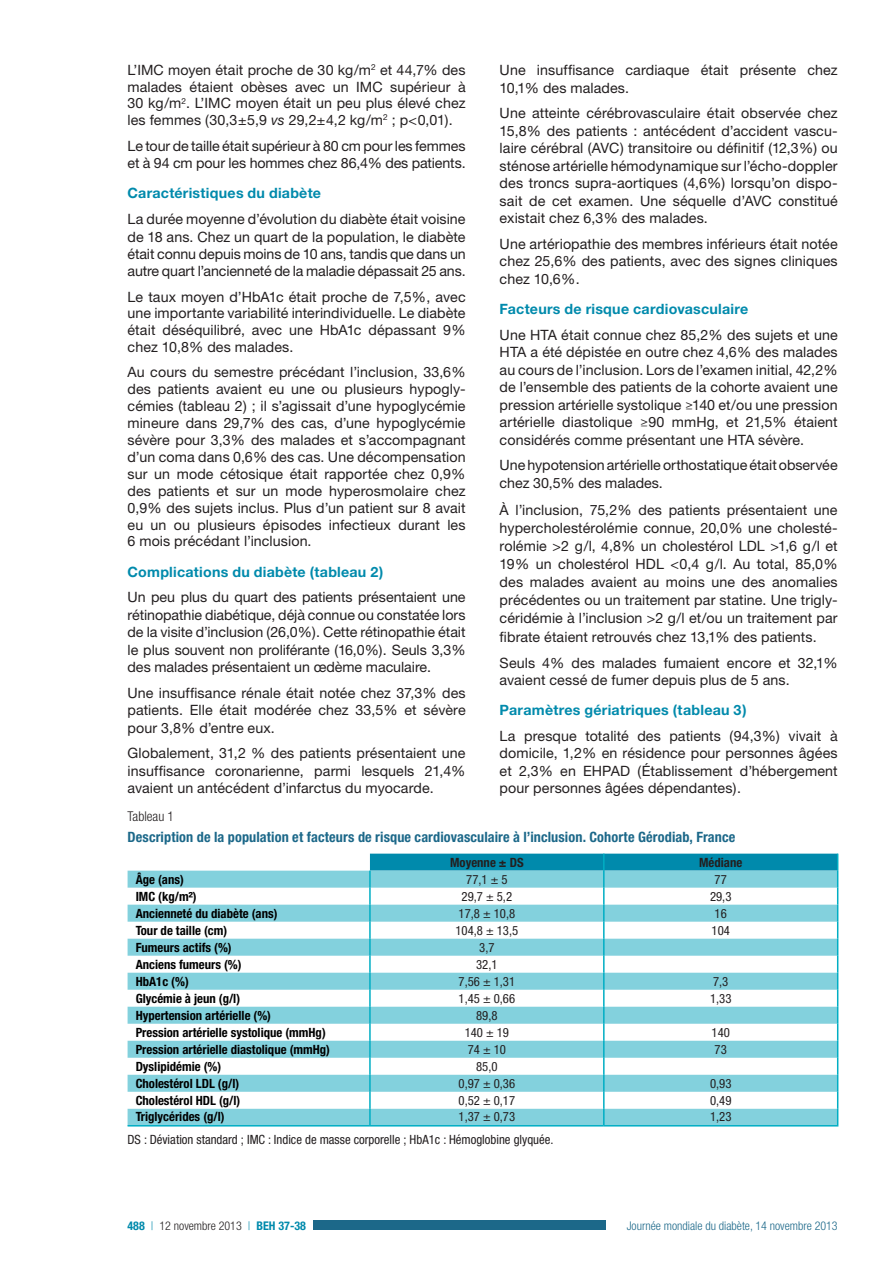
<style>
.page{position:relative;width:893px;height:1263px;background:#fff}
.page>*{position:absolute;margin:0;border:0;box-sizing:border-box;transform-origin:0 0}
.t1{font:14.25px/17.4px "Helvetica Neue";letter-spacing:.005em;color:#231f20;text-align:justify}
.t2{font:700 14.25px "Helvetica Neue";letter-spacing:.015em;color:#008aac}
.t3{font:700 condensed 14.25px "Helvetica Neue";letter-spacing:.01em;color:#1c6889}
.t4{font:300 condensed 13.5px "Helvetica Neue";color:#231f20}
.t5{font:700 condensed 12.75px "Helvetica Neue LT Std";color:#000}
.t6{font:condensed 12.75px "Helvetica Neue LT Std";color:#231f20}
.t7{font:700 condensed 12.75px "Helvetica Neue LT Std";color:#231f20}
.t8{font:300 condensed 12px "Helvetica Neue";color:#1c6889}
.t9{font:300 condensed 12px "Helvetica Neue";color:#231f20}
.s1{font-style:italic}
.s2{font-weight:700;color:#008aac}
.s3{color:#008aac}
</style>
<div class="page">
<div style="left:313px;top:1220px;width:293px;height:10px;background:#1c6889"></div>
<svg style="left:128px;top:871px;width:241px;height:254px;fill:#83d1dd"></svg>
<hr style="left:128px;top:1125px;width:242px;height:1px;background:#00aec4">
<hr style="left:370px;top:1125px;width:234px;height:1px;background:#00aec4">
<hr style="left:604px;top:1125px;width:234px;height:1px;background:#00aec4">
<svg style="left:369px;top:854px;width:469px;height:271px"></svg>
<p class="t1" style="left:128px;top:61px;width:340px;line-height:16.6px">L’IM C moyen était proche de 30 kg/m<sup>2</sup> et 44,7% des malades étaient obèses avec un IM C supérieur à 30 kg/m<sup>2</sup>. L’IM C moyen était un peu plus élevé chez les femmes (30,3±5,9 <span class="s1">vs</span> 29,2±4,2 kg/m<sup>2</sup> ; p&lt;0,01).</p>
<p class="t1" style="left:128px;top:137px;width:340px">Le tour de taille était supérieur à 80 cm pour les femmes et à 94 cm pour les hommes chez 86,4% des patients.</p>
<p class="t2" style="left:128px;top:184px;width:195px">Caractéristiques du diabète</p>
<p class="t1" style="left:128px;top:210px;width:340px">La durée moyenne d’évolution du diabète était voisine de 18 ans. Chez un quart de la population, le diabète était connu depuis moins de 10 ans, tandis que dans un autre quart l’ancienneté de la maladie dépassait 25 ans.</p>
<p class="t1" style="left:128px;top:288px;width:340px;line-height:16.6px">Le taux moyen d’HbA1c était proche de 7,5%, avec une importante variabilité interindividuelle. Le diabète était déséquilibré, avec une HbA1c dépassant 9% chez 10,8% des malades.</p>
<p class="t1" style="left:128px;top:363px;width:340px;line-height:17px">Au cours du semestre précédant l’inclusion, 33,6% des patients avaient eu une ou plusieurs hypogly&shy;cémies (tableau 2) ; il s’agissait d’une hypoglycémie mineure dans 29,7% des cas, d’une hypoglycémie sévère pour 3,3% des malades et s’accompagnant d’un coma dans 0,6% des cas. Une décompensation sur un mode cétosique était rapportée chez 0,9% des patients et sur un mode hyperosmolaire chez 0,9% des sujets inclus. Plus d’un patient sur 8 avait eu un ou plusieurs épisodes infectieux durant les 6 mois précédant l’inclusion.</p>
<p class="t2" style="left:128px;top:563px;width:257px">Complications du diabète (tableau 2)</p>
<p class="t1" style="left:128px;top:588px;width:340px">Un peu plus du quart des patients présentaient une rétinopathie diabétique, déjà connue ou constatée lors de la visite d’inclusion (26,0%). Cette rétinopathie était le plus souvent non proliférante (16,0%). Seuls 3,3% des malades présentaient un œdème maculaire.</p>
<p class="t1" style="left:128px;top:684px;width:340px">Une insuffisance rénale était notée chez 37,3% des patients. Elle était modérée chez 33,5% et sévère pour 3,8% d’entre eux.</p>
<p class="t1" style="left:128px;top:744px;width:340px">Globalement, 31,2 % des patients présentaient une insuffisance coronarienne, parmi lesquels 21,4% avaient un antécédent d’infarctus du myocarde.</p>
<p class="t1" style="left:500px;top:61px;width:340px">Une insuffisance cardiaque était présente chez<br>10,1% des malades.</p>
<p class="t1" style="left:500px;top:104px;width:340px">Une atteinte cérébrovasculaire était observée chez 15,8% des patients : antécédent d’accident vascu&shy;laire cérébral (AVC) transitoire ou définitif (12,3%) ou sténose artérielle hémodynamique sur l’écho-doppler des troncs supra-aortiques (4,6%) lorsqu’on dispo&shy;sait de cet examen. Une séquelle d’AVC constitué existait chez 6,3% des malades.</p>
<p class="t1" style="left:500px;top:235px;width:340px">Une artériopathie des membres inférieurs était notée chez 25,6% des patients, avec des signes cliniques chez 10,6%.</p>
<p class="t2" style="left:500px;top:300px;width:250px">Facteurs de risque cardiovasculaire</p>
<p class="t1" style="left:500px;top:326px;width:340px">Une HTA était connue chez 85,2% des sujets et une HTA a été dépistée en outre chez 4,6% des malades au cours de l’inclusion. Lors de l’examen initial, 42,2% de l’ensemble des patients de la cohorte avaient une pression artérielle systolique ≥140 et/ou une pression artérielle diastolique ≥90 mmHg, et 21,5% étaient considérés comme présentant une HTA sévère.</p>
<p class="t1" style="left:500px;top:456px;width:339px">Une hypotension artérielle orthostatique était observée chez 30,5% des malades.</p>
<p class="t1" style="left:500px;top:500px;width:340px;line-height:18.1px">À l’inclusion, 75,2% des patients présentaient une hypercholestérolémie connue, 20,0% une cholesté&shy;rolémie &gt;2 g/l, 4,8% un cholestérol LDL &gt;1,6 g/l et 19% un cholestérol HDL &lt;0,4 g/l. Au total, 85,0% des malades avaient au moins une des anomalies précédentes ou un traitement par statine. Une trigly&shy;céridémie à l’inclusion &gt;2 g/l et/ou un traitement par fibrate étaient retrouvés chez 13,1% des patients.</p>
<p class="t1" style="left:500px;top:653px;width:340px">Seuls 4% des malades fumaient encore et 32,1% avaient cessé de fumer depuis plus de 5 ans.</p>
<p class="t2" style="left:500px;top:701px;width:248px">Paramètres gériatriques (tableau 3)</p>
<p class="t1" style="left:500px;top:727px;width:340px">La presque totalité des patients (94,3%) vivait à domicile, 1,2% en résidence pour personnes âgées et 2,3% en EHPAD (Établissement d’hébergement pour personnes âgées dépendantes).</p>
<p class="t4" style="left:128px;top:808px;width:48px">Tableau 1</p>
<p class="t3" style="left:128px;top:828px;width:609px">Description de la population et facteurs de risque cardiovasculaire à l’inclusion. Cohorte Gérodiab, France</p>
<p class="t7" style="left:450px;top:854px;width:75px">Moyenne ± DS</p>
<p class="t7" style="left:699px;top:854px;width:45px">Médiane</p>
<p class="t5" style="left:136px;top:871px;width:50px">Âge (ans)</p>
<p class="t6" style="left:466px;top:872px;width:43px">77,1 ± 5</p>
<p class="t6" style="left:715px;top:872px;width:14px">77</p>
<p class="t5" style="left:136px;top:888px;width:62px">IMC (kg/m²)</p>
<p class="t6" style="left:462px;top:889px;width:52px">29,7 ± 5,2</p>
<p class="t6" style="left:710px;top:889px;width:23px">29,3</p>
<p class="t5" style="left:136px;top:905px;width:143px">Ancienneté du diabète (ans)</p>
<p class="t6" style="left:459px;top:906px;width:58px">17,8 ± 10,8</p>
<p class="t6" style="left:715px;top:906px;width:14px">16</p>
<p class="t5" style="left:136px;top:922px;width:93px">Tour de taille (cm)</p>
<p class="t6" style="left:455px;top:923px;width:64px">104,8 ± 13,5</p>
<p class="t6" style="left:712px;top:923px;width:20px">104</p>
<p class="t5" style="left:136px;top:939px;width:98px">Fumeurs actifs (%)</p>
<p class="t6" style="left:479px;top:940px;width:17px">3,7</p>
<p class="t5" style="left:136px;top:956px;width:107px">Anciens fumeurs (%)</p>
<p class="t6" style="left:476px;top:957px;width:23px">32,1</p>
<p class="t5" style="left:136px;top:973px;width:55px">HbA1c (%)</p>
<p class="t6" style="left:459px;top:974px;width:58px">7,56 ± 1,31</p>
<p class="t6" style="left:713px;top:974px;width:17px">7,3</p>
<p class="t5" style="left:136px;top:990px;width:106px">Glycémie à jeun (g/l)</p>
<p class="t6" style="left:459px;top:991px;width:58px">1,45 ± 0,66</p>
<p class="t6" style="left:710px;top:991px;width:23px">1,33</p>
<p class="t5" style="left:136px;top:1007px;width:137px">Hypertension artérielle (%)</p>
<p class="t6" style="left:476px;top:1008px;width:23px">89,8</p>
<p class="t5" style="left:136px;top:1024px;width:192px">Pression artérielle systolique (mmHg)</p>
<p class="t6" style="left:465px;top:1025px;width:46px">140 ± 19</p>
<p class="t6" style="left:712px;top:1025px;width:20px">140</p>
<p class="t5" style="left:136px;top:1041px;width:196px">Pression artérielle diastolique (mmHg)</p>
<p class="t6" style="left:468px;top:1042px;width:40px">74 ± 10</p>
<p class="t6" style="left:715px;top:1042px;width:14px">73</p>
<p class="t5" style="left:136px;top:1058px;width:87px">Dyslipidémie (%)</p>
<p class="t6" style="left:476px;top:1059px;width:23px">85,0</p>
<p class="t5" style="left:136px;top:1075px;width:105px">Cholestérol LDL (g/l)</p>
<p class="t6" style="left:459px;top:1076px;width:58px">0,97 ± 0,36</p>
<p class="t6" style="left:710px;top:1076px;width:23px">0,93</p>
<p class="t5" style="left:136px;top:1092px;width:106px">Cholestérol HDL (g/l)</p>
<p class="t6" style="left:459px;top:1093px;width:58px">0,52 ± 0,17</p>
<p class="t6" style="left:710px;top:1093px;width:23px">0,49</p>
<p class="t5" style="left:136px;top:1109px;width:90px">Triglycérides (g/l)</p>
<p class="t6" style="left:459px;top:1109px;width:58px">1,37 ± 0,73</p>
<p class="t6" style="left:710px;top:1109px;width:23px">1,23</p>
<p class="t6" style="left:128px;top:1132px;width:427px">DS : Déviation standard ; IMC : Indice de masse corporelle ; HbA1c : Hémoglobine glyquée.</p>
<p class="t9" style="left:128px;top:1219px;width:180px"><span class="s2">488</span> <span class="s3">|</span> 12 novembre 2013 <span class="s3">|</span> <span class="s2">BEH 37-38</span></p>
<p class="t8" style="left:627px;top:1219px;width:212px">Journée mondiale du diabète, 14 novembre 2013</p>
</div>
